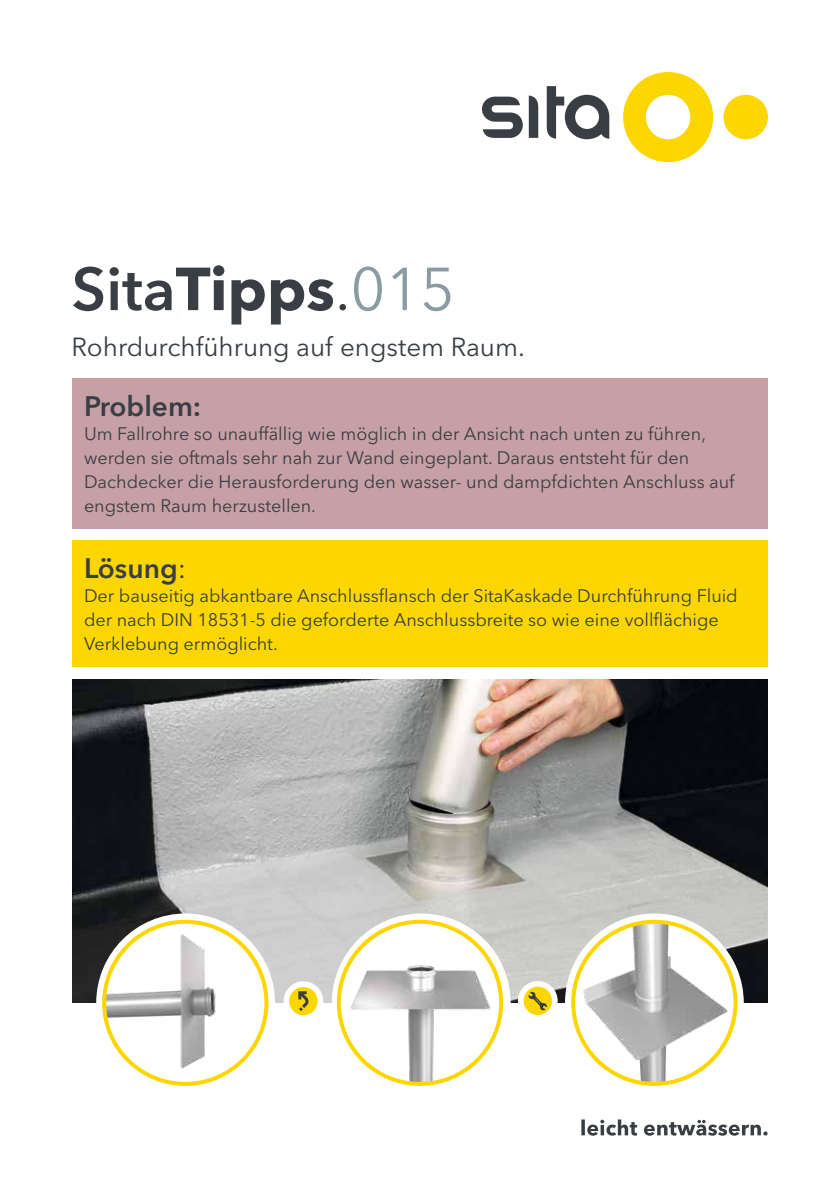
<style>
.page{position:relative;width:840px;height:1191px;background:#fff}
.page>*{position:absolute;margin:0;border:0;box-sizing:border-box;transform-origin:0 0}
.t1{font:700 60px "Avenir Next W1 G";color:#393e44}
.t2{font:600 28px "Avenir Next W1 G";color:#393e44}
.t3{font:26px "Avenir Next W1 G";color:#393e44}
.t4{font:18px/24px "Avenir Next W1 G";color:#393e44}
.s1{font-weight:600}
.s2{font-weight:400}
.s3{font-weight:400;color:#8a9ba3}
</style>
<div class="page">
<img style="left:72px;top:679px;width:695px;height:323px">
<svg style="left:623px;top:72px;width:89px;height:90px"></svg>
<svg style="left:482px;top:97px;width:40px;height:41px"></svg>
<svg style="left:528px;top:95px;width:10px;height:43px"></svg>
<svg style="left:546px;top:86px;width:63px;height:53px"></svg>
<div style="left:723px;top:95px;width:44px;height:44px;background:#fcd600;border-radius:50%"></div>
<svg style="left:581px;top:1119px;width:186px;height:16px"></svg>
<div style="left:72px;top:378px;width:695px;height:150px;background:#c6a0a5"></div>
<div style="left:72px;top:540px;width:695px;height:127px;background:#fcd600"></div>
<svg style="left:331px;top:913px;width:179px;height:179px"></svg>
<svg style="left:96px;top:913px;width:179px;height:179px"></svg>
<svg style="left:564px;top:913px;width:179px;height:179px"></svg>
<img style="left:338px;top:921px;width:163px;height:163px;border-radius:81px">
<div style="left:336px;top:919px;width:167px;height:167px;border:4px solid #fcd600;border-radius:50%"></div>
<div style="left:283px;top:981px;width:40px;height:40px;background:#fff;border-radius:50%"></div>
<div style="left:289px;top:987px;width:28px;height:28px;background:#fcd600;border-radius:50%"></div>
<div style="left:517px;top:981px;width:40px;height:39px;background:#fff;border-radius:50%"></div>
<svg style="left:523px;top:986px;width:28px;height:29px"></svg>
<img style="left:573px;top:921px;width:162px;height:163px;border-radius:81px">
<div style="left:571px;top:919px;width:166px;height:167px;border:4px solid #fcd600;border-radius:50%"></div>
<svg style="left:296px;top:991px;width:15px;height:23px"></svg>
<img style="left:104px;top:921px;width:162px;height:163px;border-radius:81px">
<div style="left:102px;top:919px;width:166px;height:167px;border:4px solid #fcd600;border-radius:50%"></div>
<svg style="left:528px;top:992px;width:18px;height:18px"></svg>
<h1 class="t1" style="left:72px;top:252px;width:384px"><span class="s1">Sita</span>Tipps<span class="s2">.</span><span class="s3">015</span></h1>
<h3 class="t3" style="left:72px;top:331px;width:454px">Rohrdurchführung auf engstem Raum.</h3>
<h2 class="t2" style="left:84px;top:389px;width:119px">Problem:</h2>
<p class="t4" style="left:84px;top:422px;width:651px">Um Fallrohre so unauffällig wie möglich in der Ansicht nach unten zu führen, werden sie oftmals sehr nah zur Wand eingeplant. Daraus entsteht für den Dachdecker die Herausforderung den wasser- und dampfdichten Anschluss auf engstem Raum herzustellen.</p>
<h2 class="t2" style="left:84px;top:551px;width:104px">Lösung<span class="s2">:</span></h2>
<p class="t4" style="left:84px;top:584px;width:655px">Der bauseitig abkantbare Anschlussflansch der SitaKaskade Durchführung Fluid der nach DIN 18531-5 die geforderte Anschlussbreite so wie eine vollflächige<br>Verklebung ermöglicht.</p>
</div>
